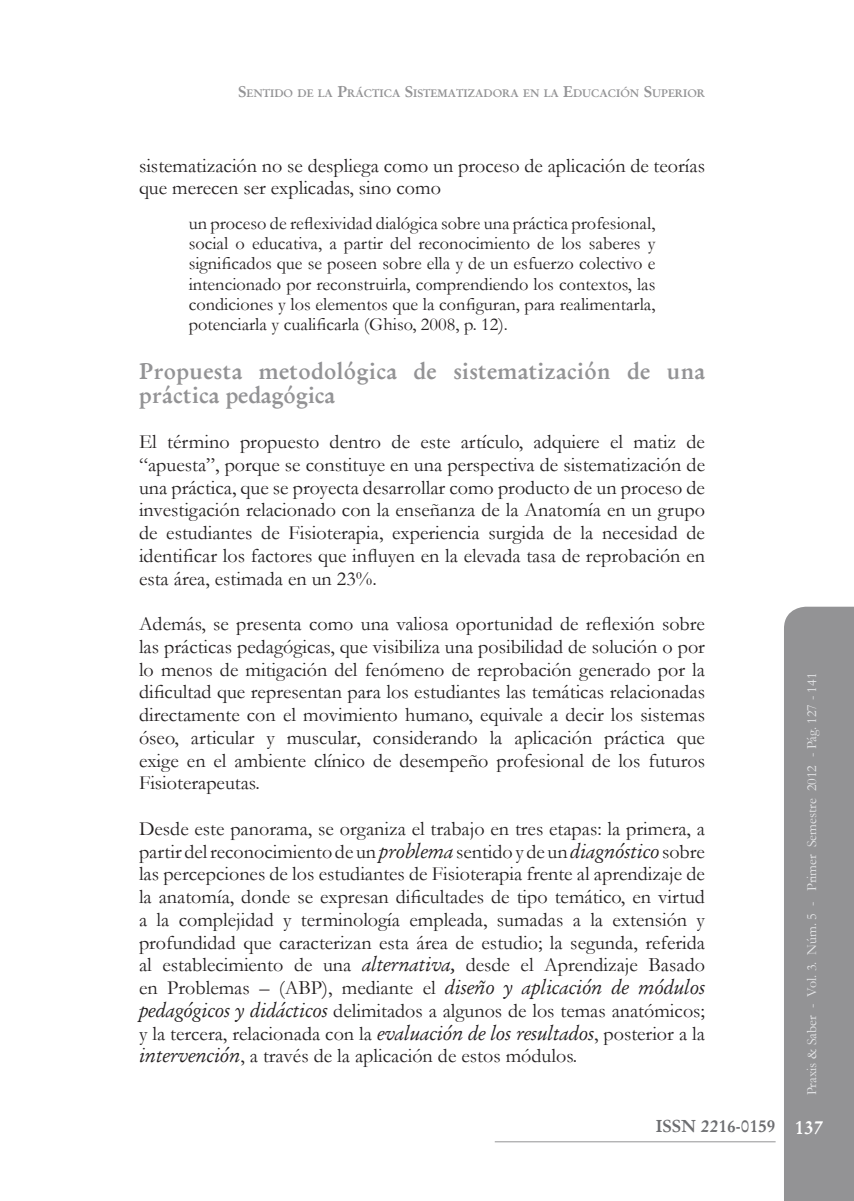
<style>
.page{position:relative;width:854px;height:1201px;background:#fff}
.page>*{position:absolute;margin:0;border:0;box-sizing:border-box;transform-origin:0 0}
.t1{font:700 22.75px/24.5px "Garamond";letter-spacing:.02em;color:#939395}
.t2{font:20.12px/22.8px "Garamond";color:#231f20;text-align:justify}
.t3{font:18.38px/20.1px "Garamond";color:#231f20;text-align:justify}
.t4{font:700 17.5px "Garamond";color:#6c6d70}
.t5{font:14px "Garamond";color:#e6e7e9}
.t6{font:700 11.03px "Garamond";color:#939395}
.s1{font-size:15.75px}
.s2{font-style:italic}
.s3{font-size:19.25px;color:#fff}
</style>
<div class="page">
<div style="left:784px;top:606px;width:69px;height:594px;background:#939395"></div>
<hr style="left:494px;top:1141px;width:281px;height:1px;background:#939395">
<p class="t6" style="left:238px;top:86px;width:468px"><span class="s1">S</span>ENTIDO DE LA <span class="s1">P</span>RÁCTICA <span class="s1">S</span>ISTEMATIZADORA EN LA <span class="s1">E</span>DUCACIÓN <span class="s1">S</span>UPERIOR</p>
<p class="t2" style="left:139px;top:154px;width:567px;line-height:22.2px">sistematización no se despliega como un proceso de aplicación de teorías que merecen ser explicadas, sino como</p>
<p class="t3" style="left:189px;top:213px;width:468px">un proceso de reflexividad dialógica sobre una práctica profesional, social o educativa, a partir del reconocimiento de los saberes y significados que se poseen sobre ella y de un esfuerzo colectivo e intencionado por reconstruirla, comprendiendo los contextos, las condiciones y los elementos que la configuran, para realimentarla, potenciarla y cualificarla (Ghiso, 2008, p. 12).</p>
<p class="t1" style="left:139px;top:359px;width:567px">Propuesta metodológica de sistematización de una práctica pedagógica</p>
<p class="t2" style="left:139px;top:430px;width:567px">El término propuesto dentro de este artículo, adquiere el matiz de “apuesta”, porque se constituye en una perspectiva de sistematización de una práctica, que se proyecta desarrollar como producto de un proceso de investigación relacionado con la enseñanza de la Anatomía en un grupo de estudiantes de Fisioterapia, experiencia surgida de la necesidad de identificar los factores que influyen en la elevada tasa de reprobación en esta área, estimada en un 23%.</p>
<p class="t2" style="left:139px;top:612px;width:567px">Además, se presenta como una valiosa oportunidad de reflexión sobre las prácticas pedagógicas, que visibiliza una posibilidad de solución o por lo menos de mitigación del fenómeno de reprobación generado por la dificultad que representan para los estudiantes las temáticas relacionadas directamente con el movimiento humano, equivale a decir los sistemas óseo, articular y muscular, considerando la aplicación práctica que exige en el ambiente clínico de desempeño profesional de los futuros Fisioterapeutas.</p>
<p class="t2" style="left:139px;top:816px;width:567px">Desde este panorama, se organiza el trabajo en tres etapas: la primera, a partir del reconocimiento de un <span class="s2">problema</span> sentido y de un <span class="s2">diagnóstico</span> sobre las percepciones de los estudiantes de Fisioterapia frente al aprendizaje de la anatomía, donde se expresan dificultades de tipo temático, en virtud a la complejidad y terminología empleada, sumadas a la extensión y profundidad que caracterizan esta área de estudio; la segunda, referida al establecimiento de una <span class="s2">alternativa,</span> desde el Aprendizaje Basado en Problemas – (ABP), mediante el <span class="s2">diseño y aplicación de módulos pedagógicos y didácticos</span> delimitados a algunos de los temas anatómicos; y la tercera, relacionada con la <span class="s2">evaluación de los resultados</span>, posterior a la <span class="s2">intervención</span>, a través de la aplicación de estos módulos.</p>
<p class="t5" style="left:802px;top:757px;width:86px;rotate:-90deg">- Pág. 127 - 141</p>
<p class="t5" style="left:802px;top:1095px;width:332px;rotate:-90deg">Praxis &amp; Saber - Vol. 3. Núm. 5 - Primer Semestre 2012</p>
<p class="t4" style="left:655px;top:1115px;width:169px">ISSN 2216-0159 <span class="s3">137</span></p>
</div>
